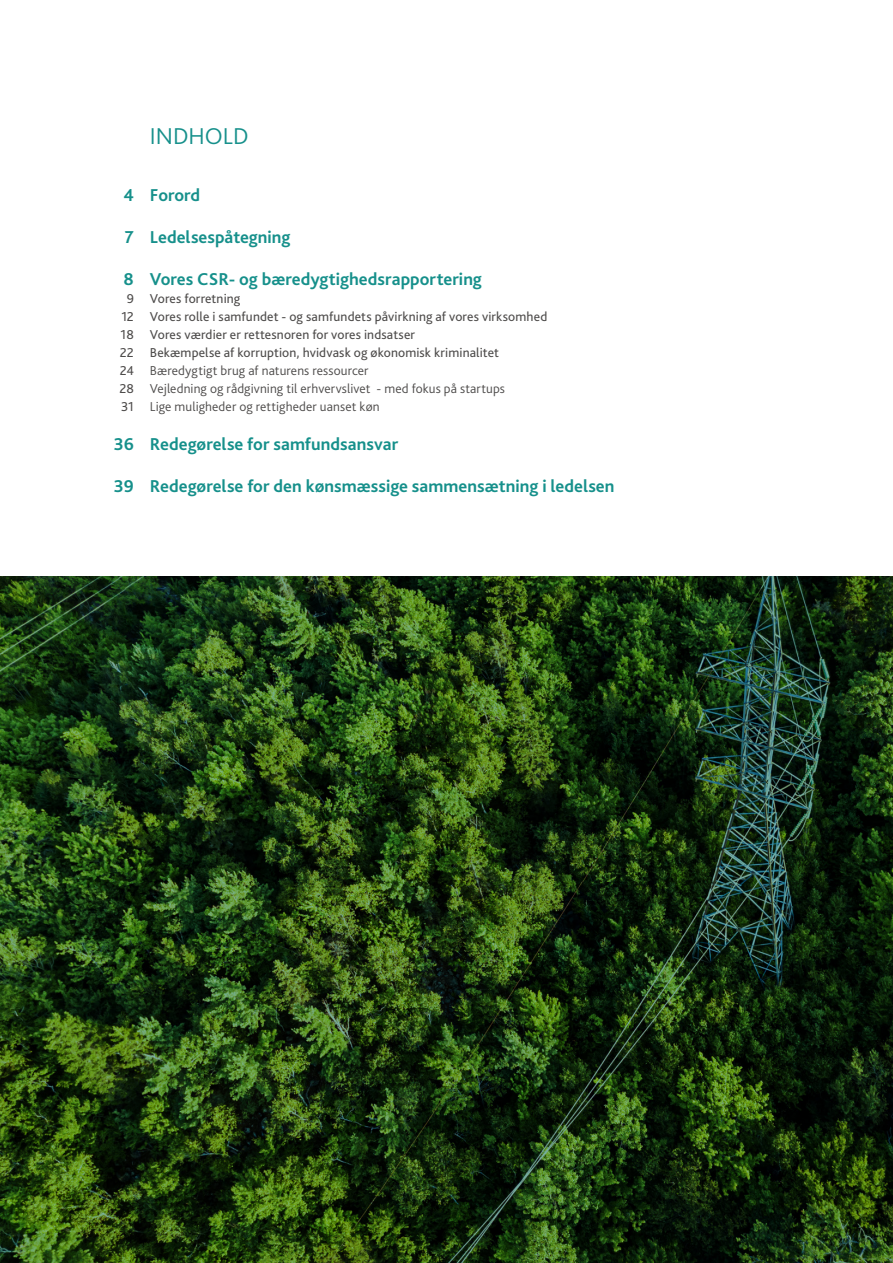
<style>
.page{position:relative;width:893px;height:1263px;background:#fff}
.page>*{position:absolute;margin:0;border:0;box-sizing:border-box;transform-origin:0 0}
.t1{font:300 24px "Bliss Pro";color:#16908b}
.t2{font:700 18px "Bliss Pro";color:#16908b}
.t3{font:13.5px/18px "Bliss Pro";letter-spacing:.01em;color:#4e4c4b}
.t4{font:300 13.5px/18px "Bliss Pro";letter-spacing:.005em;color:#4e4c4b}
</style>
<div class="page">
<img style="left:0;top:576px;width:893px;height:687px">
<h1 class="t1" style="left:150px;top:121px;width:100px">INDHOLD</h1>
<h2 class="t2" style="left:123px;top:184px;width:12px">4</h2>
<h2 class="t2" style="left:125px;top:226px;width:10px">7</h2>
<h2 class="t2" style="left:124px;top:267px;width:12px">8</h2>
<p class="t3" style="left:119px;top:289px;width:16px;text-align:center">9<br>12<br>18<br>22<br>24<br>28<br>31</p>
<h2 class="t2" style="left:114px;top:433px;width:22px">36</h2>
<h2 class="t2" style="left:114px;top:475px;width:22px">39</h2>
<h2 class="t2" style="left:150px;top:184px;width:52px">Forord</h2>
<h2 class="t2" style="left:150px;top:226px;width:142px">Ledelsespåtegning</h2>
<h2 class="t2" style="left:150px;top:268px;width:334px">Vores CSR- og bæredygtighedsrapportering</h2>
<p class="t3" style="left:150px;top:289px;width:399px">Vores forretning<br>Vores rolle i samfundet - og samfundets påvirkning af vores virksomhed Vores værdier er rettesnoren for vores indsatser<br>Bekæmpelse af korruption, hvidvask og økonomisk kriminalitet</p>
<p class="t4" style="left:150px;top:361px;width:357px">Bæredygtigt brug af naturens ressourcer<br>Vejledning og rådgivning til erhvervslivet - med fokus på startups<br>Lige muligheder og rettigheder uanset køn</p>
<h2 class="t2" style="left:150px;top:433px;width:250px">Redegørelse for samfundsansvar</h2>
<h2 class="t2" style="left:150px;top:475px;width:466px">Redegørelse for den kønsmæssige sammensætning i ledelsen</h2>
</div>
